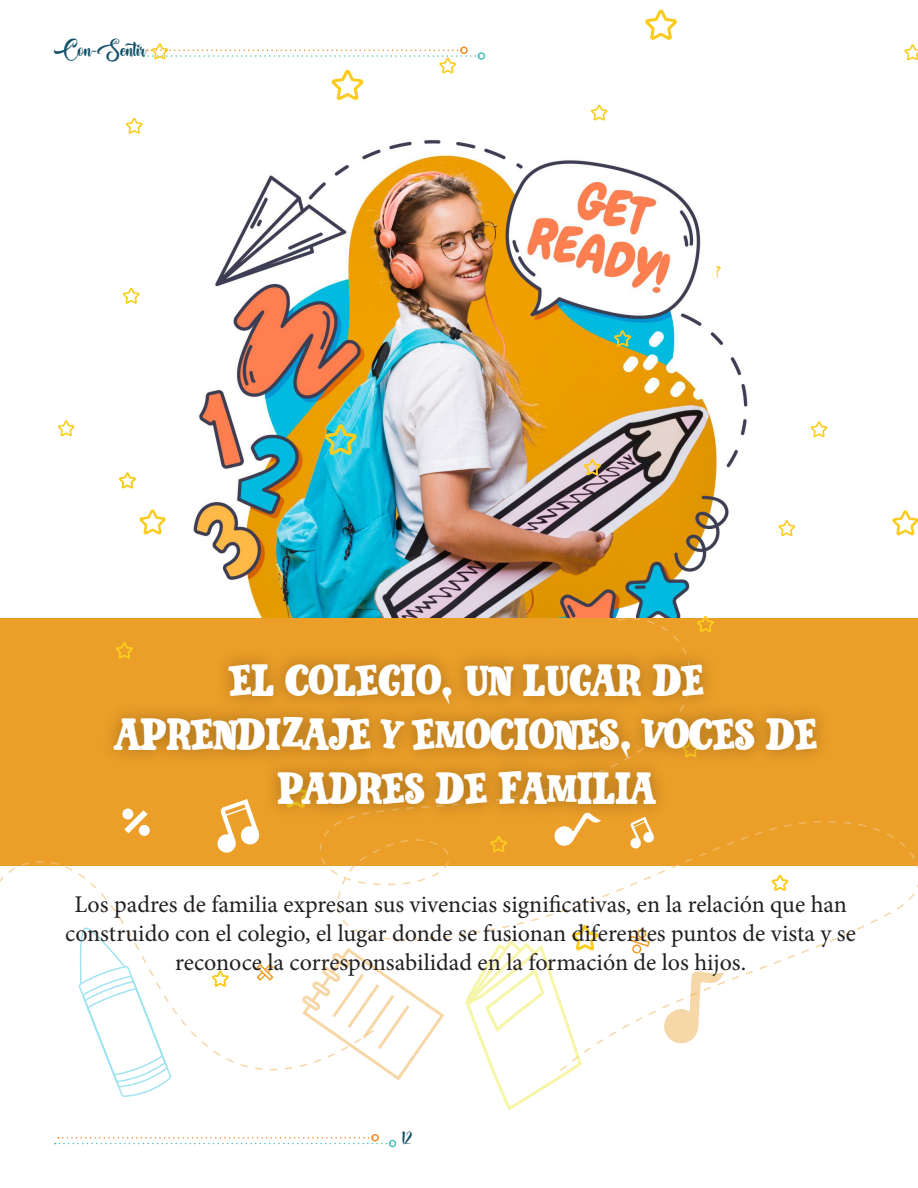
<style>
.page{position:relative;width:918px;height:1188px;background:#fff}
.page>*{position:absolute;margin:0;border:0;box-sizing:border-box;transform-origin:0 0}
.t1{font:45px/54px "Cartoon Empire";color:#fff;text-align:center}
.t2{font:24px/28.8px "Minion Pro";color:#231f20;text-align:center}
.t3{font:18px "Awake the Beauty";color:#135068}
.t4{font:16.5px "Awake the Beauty";color:#135068}
</style>
<div class="page">
<div style="left:478px;top:52px;width:7px;height:8px;border:2px solid #4fc1bc;border-radius:50%"></div>
<div style="left:389px;top:1140px;width:7px;height:7px;border:2px solid #4fc1bc;border-radius:50%"></div>
<svg style="left:55px;top:1137px;width:336px;height:7px"></svg>
<div style="left:371px;top:1134px;width:8px;height:8px;border:2px solid #f08d27;border-radius:50%"></div>
<svg style="left:810px;top:421px;width:18px;height:17px"></svg>
<svg style="left:904px;top:44px;width:14px;height:17px"></svg>
<svg style="left:645px;top:9px;width:32px;height:31px"></svg>
<svg style="left:892px;top:510px;width:26px;height:26px"></svg>
<svg style="left:57px;top:420px;width:18px;height:17px"></svg>
<svg style="left:139px;top:509px;width:27px;height:26px"></svg>
<svg style="left:778px;top:520px;width:18px;height:17px"></svg>
<svg style="left:125px;top:117px;width:18px;height:17px"></svg>
<svg style="left:590px;top:104px;width:18px;height:17px"></svg>
<svg style="left:144px;top:43px;width:335px;height:58px"></svg>
<svg style="left:122px;top:287px;width:18px;height:17px"></svg>
<img style="left:193px;top:139px;width:555px;height:479px">
<div style="left:0;top:618px;width:918px;height:248px;background:#eb9e28"></div>
<svg style="left:217px;top:839px;width:42px;height:14px"></svg>
<svg style="left:696px;top:607px;width:19px;height:11px"></svg>
<svg style="left:613px;top:322px;width:19px;height:26px"></svg>
<svg style="left:119px;top:472px;width:17px;height:17px"></svg>
<svg style="left:582px;top:450px;width:20px;height:27px"></svg>
<img style="left:287px;top:408px;width:71px;height:68px">
<svg style="left:320px;top:618px;width:598px;height:426px"></svg>
<svg style="left:0;top:861px;width:375px;height:209px"></svg>
<svg style="left:465px;top:911px;width:135px;height:200px"></svg>
<svg style="left:302px;top:948px;width:142px;height:133px"></svg>
<svg style="left:77px;top:926px;width:96px;height:171px"></svg>
<img style="left:111px;top:635px;width:741px;height:204px">
<p class="t3" style="left:54px;top:36px;width:96px">Con-Sentir</p>
<p class="t1" style="left:116px;top:655px;width:703px">EL COLEGIO, UN LUGAR DE<br>APRENDIZAJE Y EMOCIONES, VOCES DE<br>PADRES DE FAMILIA</p>
<p class="t2" style="left:65px;top:890px;width:792px">Los padres de familia expresan sus vivencias significativas, en la relación que han construido con el colegio, el lugar donde se fusionan diferentes puntos de vista y se reconoce la corresponsabilidad en la formación de los hijos.</p>
<p class="t4" style="left:402px;top:1126px;width:11px">12</p>
</div>
